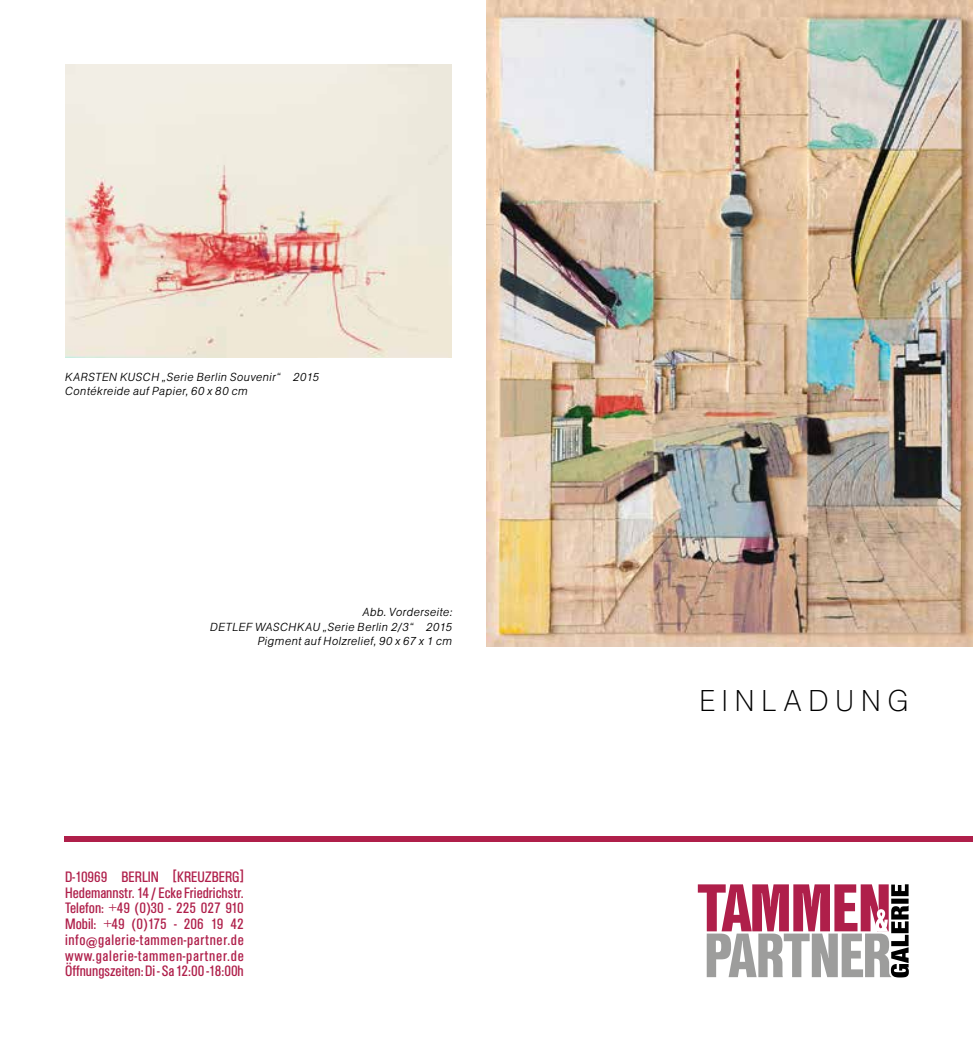
<style>
.page{position:relative;width:973px;height:1042px;background:#fff}
.page>*{position:absolute;margin:0;border:0;box-sizing:border-box;transform-origin:0 0}
.t1{font:31.5px "AG Buch Ult Lgt";letter-spacing:.2em;color:#000}
.t2{font:condensed 15.75px/15.8px "AG Buch";letter-spacing:.02em;color:#af1f4a;text-align:justify}
.t3{font:12.25px/14.7px "AG Buch Lgt Itl";letter-spacing:.025em;color:#000}
.s1{font-family:"AG Buch Bld Cnd";font-stretch:normal}
</style>
<div class="page">
<div style="left:64px;top:836px;width:908px;height:6px;background:#af1f4a"></div>
<svg style="left:697px;top:884px;width:211px;height:93px"></svg>
<img style="left:486px;top:0;width:486px;height:646px">
<img style="left:65px;top:64px;width:386px;height:293px">
<p class="t3" style="left:64px;top:370px;width:256px">KARSTEN KUSCH „Serie Berlin Souvenir“ 2015<br>Contékreide auf Papier, 60 x 80 cm</p>
<p class="t3" style="left:209px;top:605px;width:244px;text-align:right">Abb. Vorderseite:<br>DETLEF WASCHKAU „Serie Berlin 2/3“ 2015<br>Pigment auf Holzrelief, 90 x 67 x 1 cm</p>
<p class="t2" style="left:65px;top:870px;width:180px">D-10969 BERLIN [KREUZBERG] Hedemannstr. 14 / Ecke Friedrichstr.<br>Telefon: +49 (0)30 - 225 027 910<br>Mobil: +49 (0)175 - 206 19 42 info<span class="s1">@</span>galerie-tammen-partner.de www.galerie-tammen-partner.de Öffnungszeiten: Di - Sa 12:00 -18:00h</p>
<h1 class="t1" style="left:699px;top:680px;width:211px">EINLADUNG</h1>
</div>
